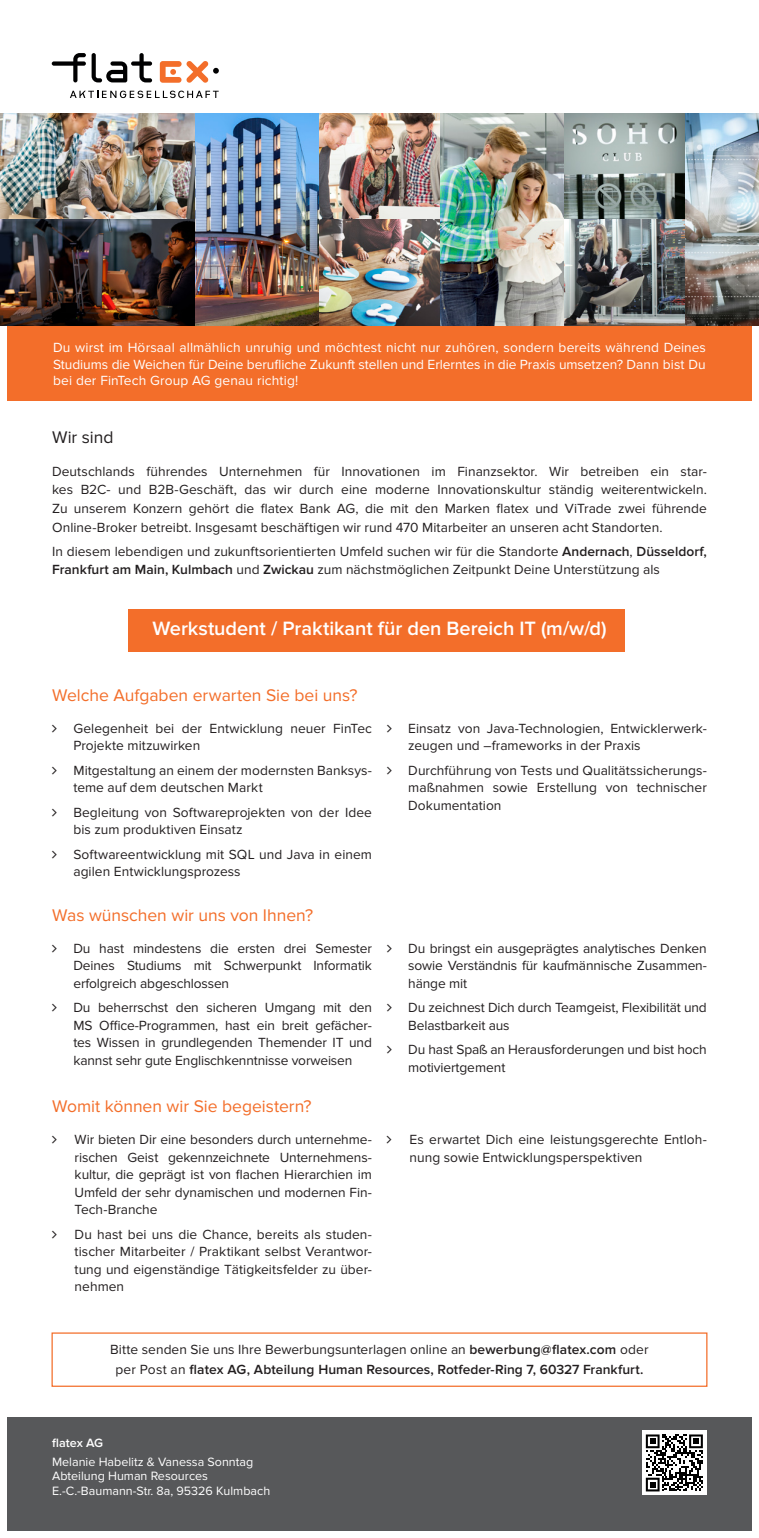
<style>
.page{position:relative;width:759px;height:1538px;background:#fff}
.page>*{position:absolute;margin:0;border:0;box-sizing:border-box;transform-origin:0 0}
.t1{font:600 20px "Proxima Nova";letter-spacing:-.005em;color:#fff}
.t2{font:17.5px "Proxima Nova";color:#f36e2a}
.t3{font:17.5px "Proxima Nova";letter-spacing:-.005em;color:#231f20}
.t4{font:13.75px/17.5px "Proxima Nova";color:#231f20}
.t5{font:13.75px/16.5px "Proxima Nova";letter-spacing:.01em;color:#fff;text-align:justify}
.t6{font:600 13.75px/20px "Proxima Nova";color:#231f20;text-align:center}
.t7{font:12.5px/14.8px "Proxima Nova";color:#fff}
.t8{font:600 12.5px "Proxima Nova";color:#fff}
.s1{font-weight:600}
.s2{font-weight:400}
</style>
<div class="page">
<div style="left:129px;top:609px;width:496px;height:43px;background:#f36e2a"></div>
<div style="left:51px;top:1332px;width:656px;height:55px;background:#fff;border:1px solid #f36e2a"></div>
<div style="left:7px;top:1417px;width:744px;height:114px;background:#57585a"></div>
<div style="left:641px;top:1430px;width:65px;height:65px;background:#fff"></div>
<svg style="left:645px;top:1434px;width:57px;height:57px"></svg>
<svg style="left:70px;top:91px;width:148px;height:7px"></svg>
<svg style="left:52px;top:53px;width:34px;height:29px"></svg>
<svg style="left:92px;top:53px;width:60px;height:29px"></svg>
<svg style="left:160px;top:61px;width:59px;height:22px"></svg>
<div style="left:7px;top:325px;width:744px;height:76px;background:#f36e2a"></div>
<img style="left:0;top:113px;width:758px;height:212px">
<p class="t5" style="left:53px;top:339px;width:653px">Du wirst im Hörsaal allmählich unruhig und möchtest nicht nur zuhören, sondern bereits während Deines Studiums die Weichen für Deine berufliche Zukunft stellen und Erlerntes in die Praxis umsetzen? Dann bist Du bei der FinTech Group AG genau richtig!</p>
<p class="t3" style="left:52px;top:427px;width:63px">Wir sind</p>
<p class="t4" style="left:52px;top:462px;width:656px;line-height:18.8px;text-align:justify">Deutschlands führendes Unternehmen für Innovationen im Finanzsektor. Wir betreiben ein star&shy;kes B2C- und B2B-Geschäft, das wir durch eine moderne Innovationskultur ständig weiterentwickeln.<br>Zu unserem Konzern gehört die flatex Bank AG, die mit den Marken flatex und ViTrade zwei führende Online-Broker betreibt. Insgesamt beschäftigen wir rund 470 Mitarbeiter an unseren acht Standorten.</p>
<p class="t4" style="left:52px;top:543px;width:656px">In diesem lebendigen und zukunftsorientierten Umfeld suchen wir für die Standorte <span class="s1">Andernach</span>, <span class="s1">Düsseldorf,<br>Frankfurt am Main, Kulmbach</span> und <span class="s1">Zwickau</span> zum nächstmöglichen Zeitpunkt Deine Unterstützung als</p>
<h1 class="t1" style="left:152px;top:617px;width:455px">Werkstudent / Praktikant für den Bereich IT (m/w/d)</h1>
<p class="t2" style="left:52px;top:685px;width:307px">Welche Aufgaben erwarten Sie bei uns?</p>
<p class="t4" style="left:73px;top:719px;width:300px">Gelegenheit bei der Entwicklung neuer FinTec<br>Projekte mitzuwirken</p>
<p class="t4" style="left:73px;top:762px;width:300px">Mitgestaltung an einem der modernsten Banksys&shy;teme auf dem deutschen Markt</p>
<p class="t4" style="left:73px;top:804px;width:300px">Begleitung von Softwareprojekten von der Idee bis zum produktiven Einsatz</p>
<p class="t4" style="left:73px;top:846px;width:300px">Softwareentwicklung mit SQL und Java in einem agilen Entwicklungsprozess</p>
<p class="t2" style="left:52px;top:905px;width:262px">Was wünschen wir uns von Ihnen?</p>
<p class="t4" style="left:73px;top:939px;width:300px;text-align:justify">Du hast mindestens die ersten drei Semester Deines Studiums mit Schwerpunkt Informatik erfolgreich abgeschlossen</p>
<p class="t4" style="left:73px;top:999px;width:300px;text-align:justify">Du beherrschst den sicheren Umgang mit den MS Office-Programmen, hast ein breit gefächer&shy;tes Wissen in grundlegenden Themender IT und kannst sehr gute Englischkenntnisse vorweisen</p>
<p class="t2" style="left:52px;top:1096px;width:261px">Womit können wir Sie begeistern?</p>
<p class="t4" style="left:75px;top:1131px;width:299px;text-align:justify">Wir bieten Dir eine besonders durch unternehme&shy;rischen Geist gekennzeichnete Unternehmens&shy;kultur, die geprägt ist von flachen Hierarchien im Umfeld der sehr dynamischen und modernen Fin-Tech-Branche</p>
<p class="t4" style="left:75px;top:1225px;width:299px;text-align:justify">Du hast bei uns die Chance, bereits als studen&shy;tischer Mitarbeiter / Praktikant selbst Verantwor&shy;tung und eigenständige Tätigkeitsfelder zu über&shy;nehmen</p>
<p class="t4" style="left:408px;top:719px;width:300px">Einsatz von Java-Technologien, Entwicklerwerk&shy;zeugen und –frameworks in der Praxis</p>
<p class="t4" style="left:408px;top:762px;width:300px;text-align:justify">Durchführung von Tests und Qualitätssicherungs&shy;maßnahmen sowie Erstellung von technischer Dokumentation</p>
<p class="t4" style="left:408px;top:939px;width:300px;text-align:justify">Du bringst ein ausgeprägtes analytisches Denken sowie Verständnis für kaufmännische Zusammen&shy;hänge mit</p>
<p class="t4" style="left:408px;top:999px;width:300px">Du zeichnest Dich durch Teamgeist, Flexibilität und<br>Belastbarkeit aus</p>
<p class="t4" style="left:408px;top:1041px;width:300px">Du hast Spaß an Herausforderungen und bist hoch motiviertgement</p>
<p class="t4" style="left:409px;top:1131px;width:299px">Es erwartet Dich eine leistungsgerechte Entloh&shy;nung sowie Entwicklungsperspektiven</p>
<p class="t6" style="left:110px;top:1340px;width:540px"><span class="s2">Bitte senden Sie uns Ihre Bewerbungsunterlagen online an</span> bewerbung@flatex.com <span class="s2">oder per Post an</span> flatex AG, Abteilung Human Resources, Rotfeder-Ring 7, 60327 Frankfurt.</p>
<p class="t8" style="left:52px;top:1436px;width:52px">flatex AG</p>
<p class="t7" style="left:52px;top:1454px;width:219px">Melanie Habelitz &amp; Vanessa Sonntag<br>Abteilung Human Resources<br>E.-C.-Baumann-Str. 8a, 95326 Kulmbach</p>
</div>
